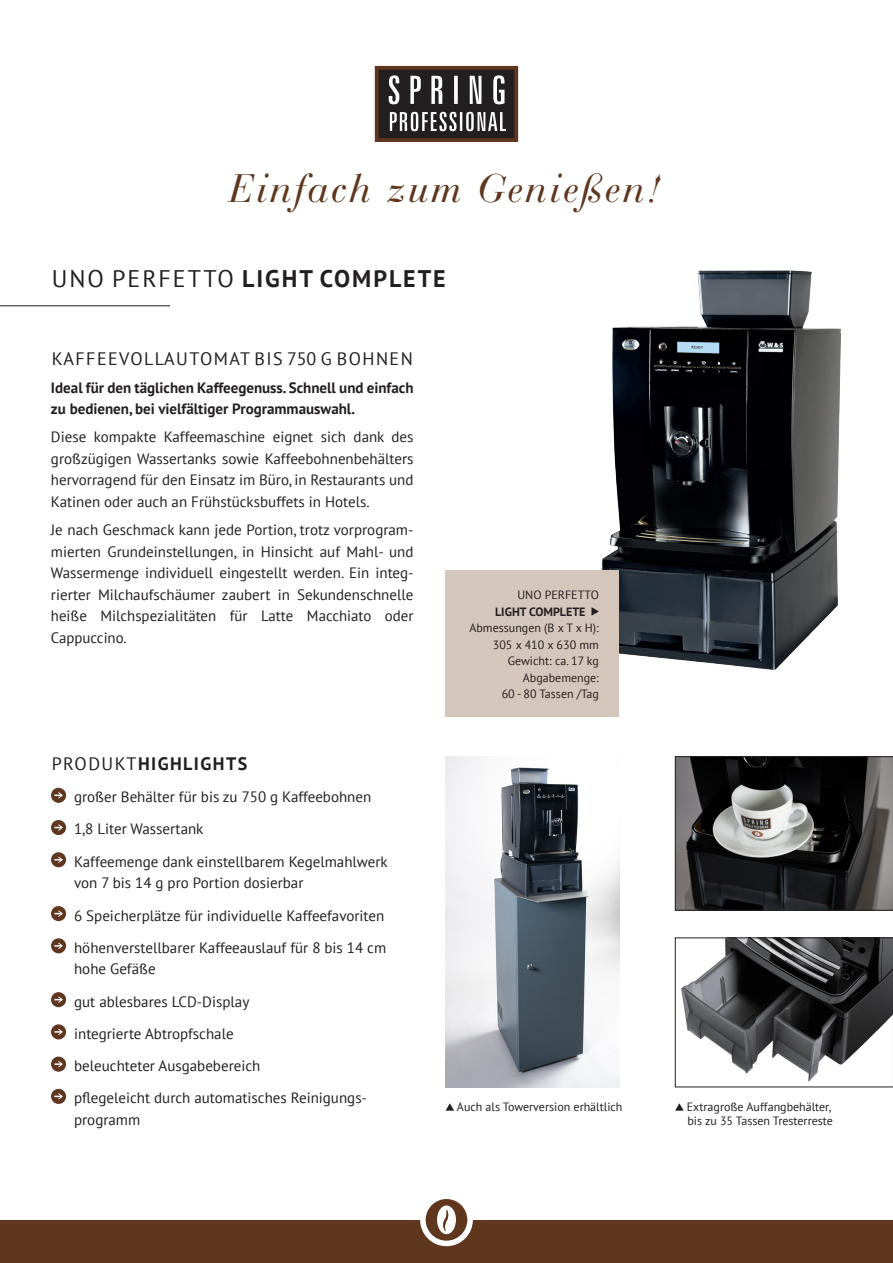
<style>
.page{position:relative;width:893px;height:1263px;background:#fff}
.page>*{position:absolute;margin:0;border:0;box-sizing:border-box;transform-origin:0 0}
.t1{font:italic 42px "Bauer Bodoni BT";letter-spacing:.08em;color:#5f371e}
.t2{font:700 24px "PT Sans";letter-spacing:.08em;color:#231f20}
.t3{font:18px "PT Sans";letter-spacing:.08em;color:#231f20}
.t4{font:700 18px "PT Sans";letter-spacing:.08em;color:#231f20}
.t5{font:15px/21.6px "PT Sans";color:#231f20}
.t6{font:700 15px/21.6px "PT Sans";color:#231f20}
.t7{font:12px/16.5px "PT Sans";color:#231f20}
.t8{font:700 12px "PT Sans";color:#231f20}
.s1{font-weight:400}
</style>
<div class="page">
<div style="left:0;top:1220px;width:893px;height:43px;background:#5f371e"></div>
<svg style="left:423px;top:1196px;width:47px;height:47px"></svg>
<div style="left:420px;top:1193px;width:53px;height:53px;border:6px solid #fff;border-radius:50%"></div>
<svg style="left:437px;top:1205px;width:19px;height:29px"></svg>
<img style="left:601px;top:270px;width:240px;height:400px">
<hr style="left:0;top:305px;width:170px;height:1px;background:#231f20">
<img style="left:677px;top:758px;width:214px;height:150px">
<div style="left:675px;top:756px;width:218px;height:154px;border:1px solid #231f20"></div>
<img style="left:681px;top:940px;width:210px;height:142px">
<div style="left:675px;top:938px;width:218px;height:149px;border:1px solid #231f20"></div>
<svg style="left:675px;top:1103px;width:9px;height:8px"></svg>
<svg style="left:446px;top:1103px;width:8px;height:8px"></svg>
<svg style="left:374px;top:65px;width:145px;height:77px;background:#58504d"></svg>
<div style="left:51px;top:788px;width:15px;height:15px;background:#5f371e;border-radius:50%"></div>
<svg style="left:54px;top:792px;width:9px;height:6px"></svg>
<div style="left:51px;top:820px;width:15px;height:15px;background:#5f371e;border-radius:50%"></div>
<svg style="left:54px;top:824px;width:9px;height:7px"></svg>
<div style="left:51px;top:852px;width:15px;height:15px;background:#5f371e;border-radius:50%"></div>
<svg style="left:54px;top:856px;width:9px;height:7px"></svg>
<div style="left:51px;top:906px;width:15px;height:15px;background:#5f371e;border-radius:50%"></div>
<svg style="left:54px;top:910px;width:9px;height:7px"></svg>
<div style="left:51px;top:938px;width:15px;height:15px;background:#5f371e;border-radius:50%"></div>
<svg style="left:54px;top:942px;width:9px;height:7px"></svg>
<div style="left:51px;top:992px;width:15px;height:15px;background:#5f371e;border-radius:50%"></div>
<svg style="left:54px;top:996px;width:9px;height:7px"></svg>
<div style="left:51px;top:1024px;width:15px;height:15px;background:#5f371e;border-radius:50%"></div>
<svg style="left:54px;top:1029px;width:9px;height:6px"></svg>
<div style="left:51px;top:1056px;width:15px;height:16px;background:#5f371e;border-radius:50%"></div>
<svg style="left:54px;top:1061px;width:9px;height:6px"></svg>
<div style="left:51px;top:1089px;width:15px;height:15px;background:#5f371e;border-radius:50%"></div>
<svg style="left:54px;top:1093px;width:9px;height:7px"></svg>
<img style="left:446px;top:756px;width:173px;height:331px">
<div style="left:446px;top:570px;width:173px;height:147px;background:#d5c6bc"></div>
<svg style="left:591px;top:607px;width:8px;height:9px"></svg>
<h1 class="t1" style="left:231px;top:163px;width:433px">Einfach zum Genießen!</h1>
<h2 class="t2" style="left:52px;top:263px;width:395px"><span class="s1">UNO PERFETTO</span> LIGHT COMPLETE</h2>
<p class="t3" style="left:52px;top:347px;width:363px">KAFFEEVOLLAUTOMAT BIS 750 G BOHNEN</p>
<p class="t6" style="left:51px;top:376px;width:364px">Ideal für den täglichen Kaffeegenuss. Schnell und einfach zu bedienen, bei vielfältiger Programmauswahl.</p>
<p class="t5" style="left:51px;top:426px;width:364px;text-align:justify">Diese kompakte Kaffeemaschine eignet sich dank des großzügigen Wassertanks sowie Kaffeebohnenbehälters hervorragend für den Einsatz im Büro, in Restaurants und Katinen oder auch an Frühstücksbuffets in Hotels.</p>
<p class="t5" style="left:51px;top:519px;width:364px;text-align:justify">Je nach Geschmack kann jede Portion, trotz vorprogram&shy;mierten Grundeinstellungen, in Hinsicht auf Mahl- und Wassermenge individuell eingestellt werden. Ein integ&shy;rierter Milchaufschäumer zaubert in Sekundenschnelle heiße Milchspezialitäten für Latte Macchiato oder Cappuccino.</p>
<p class="t4" style="left:52px;top:752px;width:197px"><span class="s1">PRODUKT</span>HIGHLIGHTS</p>
<p class="t5" style="left:74px;top:780px;width:315px;line-height:32.2px">großer Behälter für bis zu 750 g Kaffeebohnen<br>1,8 Liter Wassertank<br>Kaffeemenge dank einstellbarem Kegelmahlwerk</p>
<p class="t5" style="left:74px;top:866px;width:314px;line-height:32.2px">von 7 bis 14 g pro Portion dosierbar<br>6 Speicherplätze für individuelle Kaffeefavoriten höhenverstellbarer Kaffeeauslauf für 8 bis 14 cm</p>
<p class="t5" style="left:74px;top:952px;width:294px;line-height:32.2px">hohe Gefäße<br>gut ablesbares LCD-Display<br>integrierte Abtropfschale<br>beleuchteter Ausgabebereich<br>pflegeleicht durch automatisches Reinigungs-</p>
<p class="t5" style="left:74px;top:1108px;width:68px">programm</p>
<p class="t7" style="left:517px;top:586px;width:83px">UNO PERFETTO</p>
<p class="t8" style="left:495px;top:603px;width:92px">LIGHT COMPLETE</p>
<p class="t7" style="left:469px;top:619px;width:131px;text-align:right">Abmessungen (B x T x H):<br>305 x 410 x 630 mm<br>Gewicht: ca. 17 kg<br>Abgabemenge:<br>60 - 80 Tassen /Tag</p>
<p class="t7" style="left:457px;top:1098px;width:167px">Auch als Towerversion erhältlich</p>
<p class="t7" style="left:687px;top:1099px;width:148px;line-height:14.4px">Extragroße Auffangbehälter, bis zu 35 Tassen Tresterreste</p>
</div>
